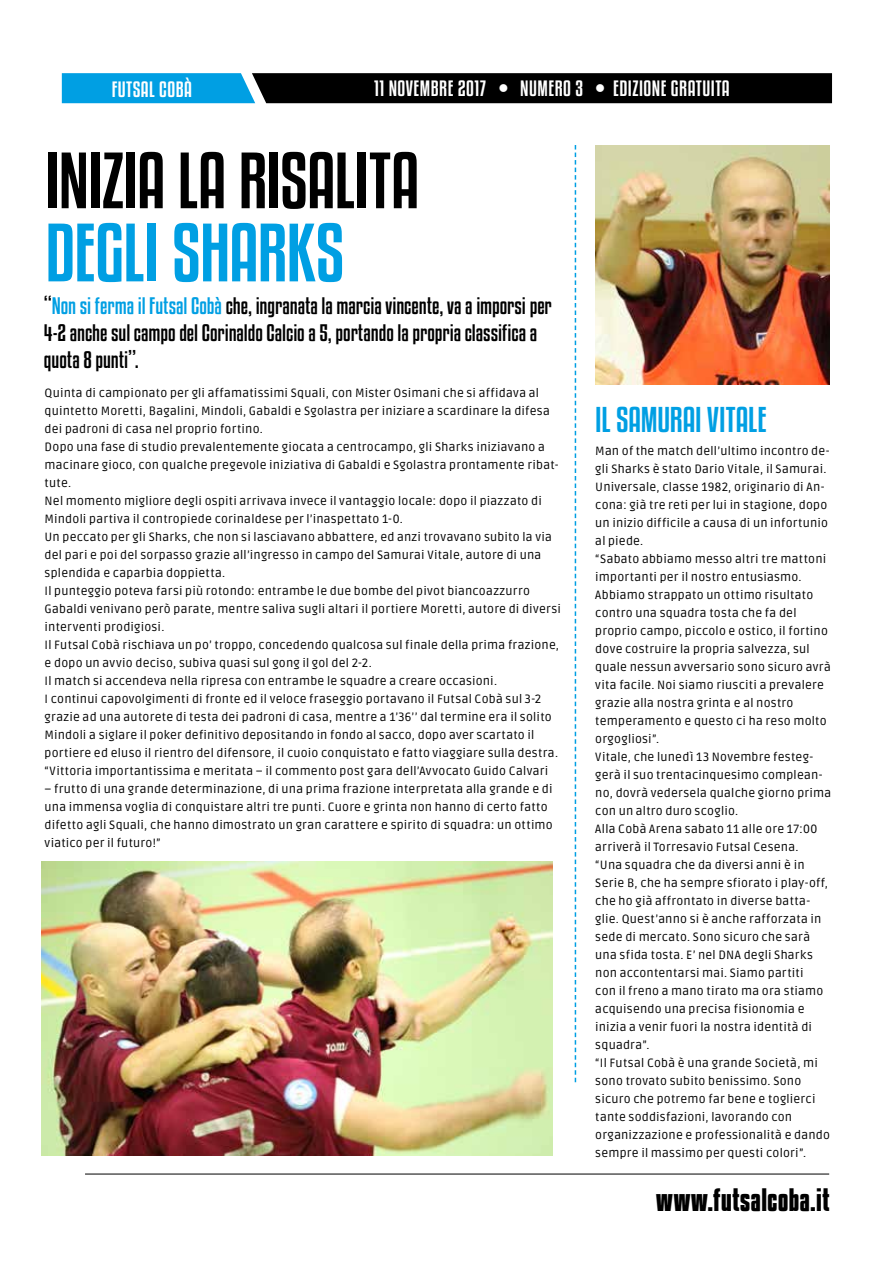
<style>
.page{position:relative;width:893px;height:1263px;background:#fff}
.page>*{position:absolute;margin:0;border:0;box-sizing:border-box;transform-origin:0 0}
.t1{font:73.2px "Kenyan Coffee Rg";letter-spacing:-.015em;color:#009fe3}
.t2{font:70.5px "Kenyan Coffee Rg";letter-spacing:-.01em;color:#000}
.t3{font:31.5px "Kenyan Coffee Rg";letter-spacing:-.005em;color:#009fe3}
.t4{font:700 28.5px "Kenyan Coffee Rg";color:#000}
.t5{font:21px/27px "Kenyan Coffee Rg";letter-spacing:-.005em;color:#000}
.t6{font:19.5px "Kenyan Coffee Rg";letter-spacing:.025em;color:#fff}
.t7{font:12px/18px "Ruda";letter-spacing:.02em;color:#000}
.s1{color:#009fe3}
</style>
<div class="page">
<hr style="left:85px;top:1174px;width:744px;height:1px;background:#000">
<img style="left:595px;top:146px;width:234px;height:238px">
<svg style="left:575px;top:145px;width:1px;height:937px"></svg>
<img style="left:41px;top:862px;width:511px;height:294px">
<svg style="left:62px;top:73px;width:770px;height:30px;background:#052b3c"></svg>
<h3 class="t6" style="left:112px;top:77px;width:82px">FUTSAL COBÀ</h3>
<h3 class="t6" style="left:374px;top:77px;width:114px">11 NOVEMBRE 2017</h3>
<h3 class="t6" style="left:520px;top:77px;width:64px">NUMERO 3</h3>
<h3 class="t6" style="left:613px;top:77px;width:118px">EDIZIONE GRATUITA</h3>
<h3 class="t6" style="left:359px;top:76px;width:275px">READ US ONLINE ON WWW.GREENSOCKS.COM</h3>
<h3 class="t6" style="left:124px;top:82px;width:63px">CONTENTS</h3>
<h2 class="t2" style="left:45px;top:138px;width:376px">INIZIA LA RISALITA</h2>
<h1 class="t1" style="left:45px;top:208px;width:301px">DEGLI SHARKS</h1>
<h3 class="t5" style="left:44px;top:292px;width:509px">“<span class="s1">Non si ferma il Futsal Cobà</span> che, ingranata la marcia vincente, va a imporsi per<br>4-2 anche sul campo del Corinaldo Calcio a 5, portando la propria classifica a quota 8 punti”.</h3>
<p class="t7" style="left:45px;top:384px;width:518px">Quinta di campionato per gli affamatissimi Squali, con Mister Osimani che si affidava al quintetto Moretti, Bagalini, Mindoli, Gabaldi e Sgolastra per iniziare a scardinare la difesa dei padroni di casa nel proprio fortino.<br>Dopo una fase di studio prevalentemente giocata a centrocampo, gli Sharks iniziavano a macinare gioco, con qualche pregevole iniziativa di Gabaldi e Sgolastra prontamente ribat&shy;tute.<br>Nel momento migliore degli ospiti arrivava invece il vantaggio locale: dopo il piazzato di Mindoli partiva il contropiede corinaldese per l’inaspettato 1-0.<br>Un peccato per gli Sharks, che non si lasciavano abbattere, ed anzi trovavano subito la via del pari e poi del sorpasso grazie all’ingresso in campo del Samurai Vitale, autore di una splendida e caparbia doppietta.<br>Il punteggio poteva farsi più rotondo: entrambe le due bombe del pivot biancoazzurro Gabaldi venivano però parate, mentre saliva sugli altari il portiere Moretti, autore di diversi interventi prodigiosi.<br>Il Futsal Cobà rischiava un po’ troppo, concedendo qualcosa sul finale della prima frazione, e dopo un avvio deciso, subiva quasi sul gong il gol del 2-2.<br>Il match si accendeva nella ripresa con entrambe le squadre a creare occasioni.<br>I continui capovolgimenti di fronte ed il veloce fraseggio portavano il Futsal Cobà sul 3-2 grazie ad una autorete di testa dei padroni di casa, mentre a 1’36’’ dal termine era il solito Mindoli a siglare il poker definitivo depositando in fondo al sacco, dopo aver scartato il portiere ed eluso il rientro del difensore, il cuoio conquistato e fatto viaggiare sulla destra. “Vittoria importantissima e meritata – il commento post gara dell’Avvocato Guido Calvari</p>
<p class="t7" style="left:45px;top:780px;width:510px">– frutto di una grande determinazione, di una prima frazione interpretata alla grande e di una immensa voglia di conquistare altri tre punti. Cuore e grinta non hanno di certo fatto difetto agli Squali, che hanno dimostrato un gran carattere e spirito di squadra: un ottimo viatico per il futuro!”</p>
<h3 class="t3" style="left:595px;top:401px;width:173px">IL SAMURAI VITALE</h3>
<p class="t7" style="left:595px;top:442px;width:237px">Man of the match dell’ultimo incontro de&shy;gli Sharks è stato Dario Vitale, il Samurai.<br>Universale, classe 1982, originario di An&shy;cona: già tre reti per lui in stagione, dopo un inizio difficile a causa di un infortunio al piede.<br>“Sabato abbiamo messo altri tre mattoni importanti per il nostro entusiasmo.<br>Abbiamo strappato un ottimo risultato contro una squadra tosta che fa del proprio campo, piccolo e ostico, il fortino dove costruire la propria salvezza, sul quale nessun avversario sono sicuro avrà vita facile. Noi siamo riusciti a prevalere grazie alla nostra grinta e al nostro temperamento e questo ci ha reso molto orgogliosi”.<br>Vitale, che lunedì 13 Novembre festeg&shy;gerà il suo trentacinquesimo complean&shy;no, dovrà vedersela qualche giorno prima con un altro duro scoglio.<br>Alla Cobà Arena sabato 11 alle ore 17:00 arriverà il Torresavio Futsal Cesena.<br>“Una squadra che da diversi anni è in Serie B, che ha sempre sfiorato i play-off, che ho già affrontato in diverse batta&shy;glie. Quest’anno si è anche rafforzata in sede di mercato. Sono sicuro che sarà una sfida tosta. E’ nel DNA degli Sharks non accontentarsi mai. Siamo partiti<br>con il freno a mano tirato ma ora stiamo acquisendo una precisa fisionomia e inizia a venir fuori la nostra identità di squadra”.<br>“Il Futsal Cobà è una grande Società, mi sono trovato subito benissimo. Sono sicuro che potremo far bene e toglierci tante soddisfazioni, lavorando con organizzazione e professionalità e dando sempre il massimo per questi colori”.</p>
<h3 class="t4" style="left:656px;top:1182px;width:175px">www.futsalcoba.it</h3>
</div>
